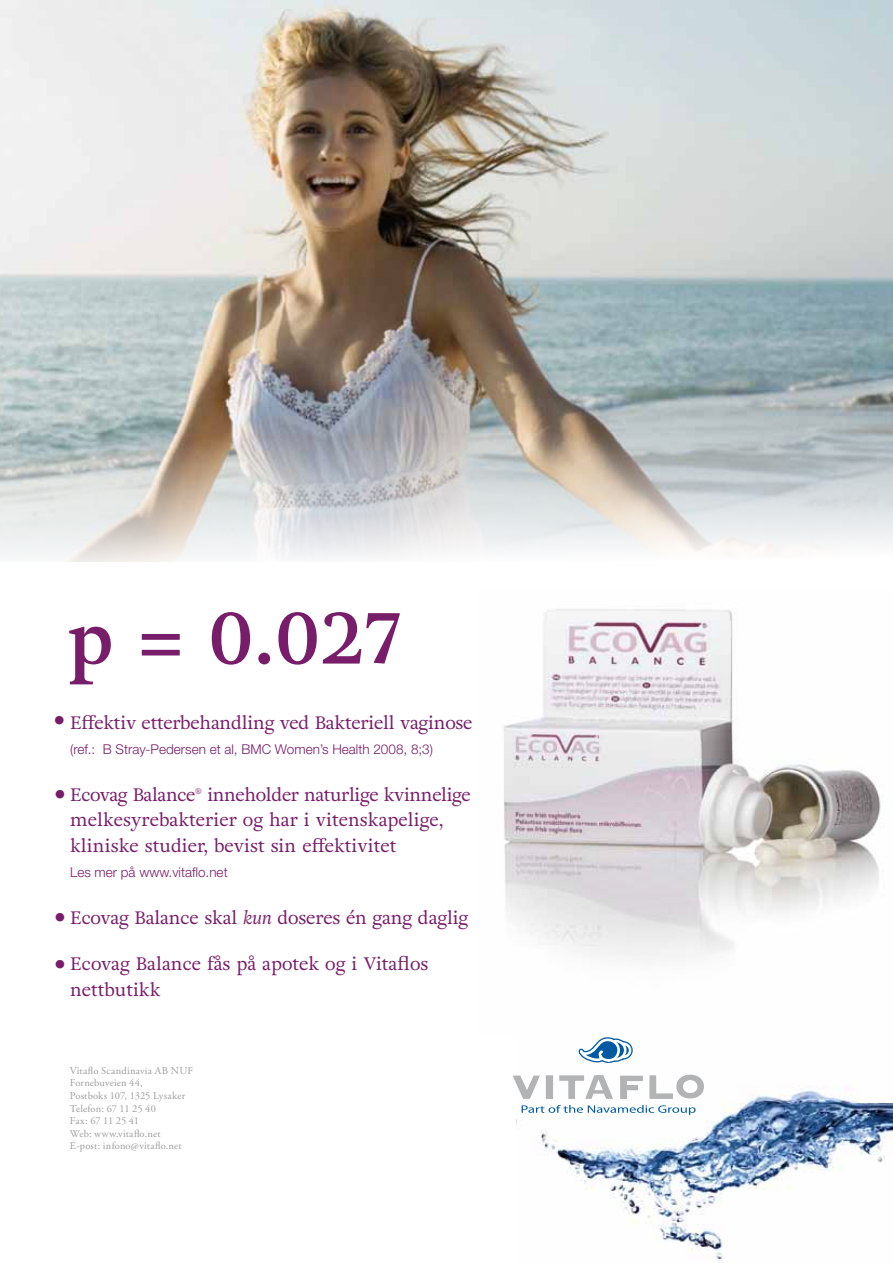
<style>
.page{position:relative;width:893px;height:1263px;background:#fff}
.page>*{position:absolute;margin:0;border:0;box-sizing:border-box;transform-origin:0 0}
.t1{font:700 72px "Adriane Text";color:#781d6a}
.t2{font:700 30px/47.4px "Adriane Text";color:#781d6a}
.t3{font:18px/25.5px "Adriane Text";letter-spacing:-.01em;color:#781d6a}
.t4{font:300 13.5px "Helvetica Neue LT Std";color:#781d6a}
.t5{font:10.5px/12.6px "Adobe Garamond Pro";letter-spacing:.015em;color:#9c9e9f}
.s1{font-style:italic}
</style>
<div class="page">
<img style="left:0;top:0;width:893px;height:419px">
<img style="left:504px;top:609px;width:377px;height:213px">
<svg style="left:0;top:419px;width:893px;height:143px;background:#cecfcd"></svg>
<svg style="left:504px;top:822px;width:377px;height:138px"></svg>
<img style="left:521px;top:1074px;width:372px;height:186px">
<svg style="left:559px;top:1075px;width:54px;height:24px"></svg>
<div style="left:546px;top:1075px;width:7px;height:24px;background:#b1b3b4"></div>
<svg style="left:513px;top:1075px;width:27px;height:24px"></svg>
<svg style="left:620px;top:1076px;width:23px;height:23px"></svg>
<svg style="left:649px;top:1075px;width:55px;height:24px"></svg>
<svg style="left:578px;top:1037px;width:55px;height:26px"></svg>
<svg style="left:522px;top:1105px;width:174px;height:10px"></svg>
<h1 class="t1" style="left:68px;top:590px;width:334px">p = 0.027</h1>
<p class="t3" style="left:70px;top:709px;width:404px">Effektiv etterbehandling ved Bakteriell vaginose</p>
<p class="t4" style="left:70px;top:741px;width:364px">(ref.: B Stray-Pedersen et al, BMC Women’s Health 2008, 8;3)</p>
<p class="t3" style="left:70px;top:781px;width:402px">Ecovag Balance® inneholder naturlige kvinnelige melkesyrebakterier og har i vitenskapelige, kliniske studier, bevist sin effektivitet</p>
<p class="t4" style="left:70px;top:864px;width:159px">Les mer på www.vitaflo.net</p>
<p class="t3" style="left:70px;top:904px;width:400px">Ecovag Balance skal <span class="s1">kun</span> doseres én gang daglig</p>
<p class="t3" style="left:70px;top:951px;width:360px">Ecovag Balance fås på apotek og i Vitaflos nettbutikk</p>
<h2 class="t2" style="left:54px;top:694px;width:13px">•</h2>
<h2 class="t2" style="left:54px;top:768px;width:13px">•</h2>
<h2 class="t2" style="left:54px;top:891px;width:13px">• •</h2>
<p class="t5" style="left:70px;top:1064px;width:125px">Vitaflo Scandinavia AB NUF<br>Fornebuveien 44,<br>Postboks 107, 1325 Lysaker<br>Telefon: 67 11 25 40<br>Fax: 67 11 25 41<br>Web: www.vitaflo.net<br>E-post: infono@vitaflo.net</p>
</div>
